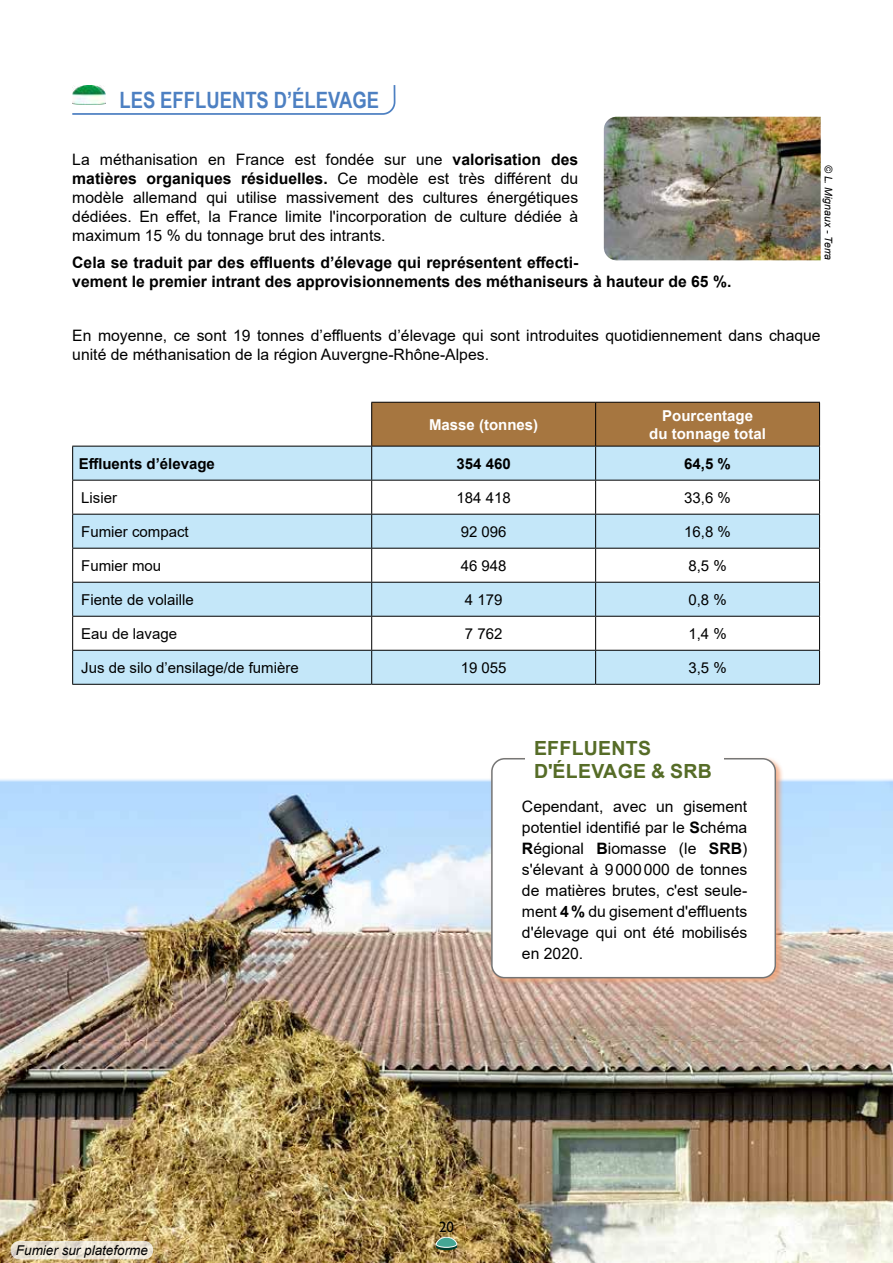
<style>
.page{position:relative;width:893px;height:1263px;background:#fff}
.page>*{position:absolute;margin:0;border:0;box-sizing:border-box;transform-origin:0 0}
.t1{font:700 22.5px "Arial Narrow";color:#4d80c2}
.t2{font:700 19.5px/23.4px "Arial";letter-spacing:.015em;color:#566c27}
.t3{font:15.75px/21px "Arial";color:#000;text-align:justify}
.t4{font:700 15.75px/18.9px "Arial";color:#000}
.t5{font:15px "Arial";color:#000}
.t6{font:700 15px/18px "Arial";color:#fff;text-align:center}
.t7{font:700 15px "Arial";color:#000}
.t8{font:15px "Gill Sans";color:#000}
.t9{font:italic 13.5px "Arial";color:#000}
.t10{font:italic 10.5px "Arial";color:#000}
.s1{font-weight:700}
</style>
<div class="page">
<svg style="left:72px;top:85px;width:324px;height:30px"></svg>
<img style="left:72px;top:85px;width:33px;height:20px">
<img style="left:604px;top:117px;width:217px;height:143px">
<div style="left:372px;top:403px;width:447px;height:43px;background:#a67640"></div>
<svg style="left:73px;top:447px;width:746px;height:237px;fill:#c4e7f9"></svg>
<div style="left:73px;top:515px;width:746px;height:33px;background:#c4e7f9"></div>
<hr style="left:371px;top:402px;width:225px;height:1px;background:#000">
<hr style="left:371px;top:403px;width:1px;height:43px;background:#000">
<hr style="left:596px;top:402px;width:224px;height:1px;background:#000">
<hr style="left:595px;top:403px;width:1px;height:43px;background:#000">
<hr style="left:819px;top:403px;width:1px;height:43px;background:#000">
<hr style="left:72px;top:446px;width:300px;height:1px;background:#000">
<hr style="left:72px;top:446px;width:1px;height:34px;background:#000">
<hr style="left:372px;top:446px;width:224px;height:1px;background:#000">
<hr style="left:371px;top:446px;width:1px;height:34px;background:#000">
<hr style="left:596px;top:446px;width:224px;height:1px;background:#000">
<hr style="left:595px;top:446px;width:1px;height:34px;background:#000">
<hr style="left:819px;top:446px;width:1px;height:34px;background:#000">
<hr style="left:72px;top:480px;width:300px;height:1px;background:#000">
<hr style="left:72px;top:480px;width:1px;height:34px;background:#000">
<hr style="left:372px;top:480px;width:224px;height:1px;background:#000">
<hr style="left:371px;top:480px;width:1px;height:34px;background:#000">
<hr style="left:596px;top:480px;width:224px;height:1px;background:#000">
<hr style="left:595px;top:480px;width:1px;height:34px;background:#000">
<hr style="left:819px;top:480px;width:1px;height:34px;background:#000">
<hr style="left:72px;top:514px;width:300px;height:1px;background:#000">
<hr style="left:72px;top:514px;width:1px;height:34px;background:#000">
<hr style="left:372px;top:514px;width:224px;height:1px;background:#000">
<hr style="left:371px;top:514px;width:1px;height:34px;background:#000">
<hr style="left:596px;top:514px;width:224px;height:1px;background:#000">
<hr style="left:595px;top:514px;width:1px;height:34px;background:#000">
<hr style="left:819px;top:514px;width:1px;height:34px;background:#000">
<hr style="left:72px;top:548px;width:300px;height:1px;background:#000">
<hr style="left:72px;top:549px;width:1px;height:33px;background:#000">
<hr style="left:372px;top:548px;width:224px;height:1px;background:#000">
<hr style="left:371px;top:549px;width:1px;height:33px;background:#000">
<hr style="left:596px;top:548px;width:224px;height:1px;background:#000">
<hr style="left:595px;top:549px;width:1px;height:33px;background:#000">
<hr style="left:819px;top:549px;width:1px;height:33px;background:#000">
<hr style="left:72px;top:582px;width:300px;height:1px;background:#000">
<hr style="left:72px;top:583px;width:1px;height:33px;background:#000">
<hr style="left:372px;top:582px;width:224px;height:1px;background:#000">
<hr style="left:371px;top:583px;width:1px;height:33px;background:#000">
<hr style="left:596px;top:582px;width:224px;height:1px;background:#000">
<hr style="left:595px;top:583px;width:1px;height:33px;background:#000">
<hr style="left:819px;top:583px;width:1px;height:33px;background:#000">
<hr style="left:72px;top:616px;width:300px;height:1px;background:#000">
<hr style="left:72px;top:617px;width:1px;height:33px;background:#000">
<hr style="left:372px;top:616px;width:224px;height:1px;background:#000">
<hr style="left:371px;top:617px;width:1px;height:33px;background:#000">
<hr style="left:596px;top:616px;width:224px;height:1px;background:#000">
<hr style="left:595px;top:617px;width:1px;height:33px;background:#000">
<hr style="left:819px;top:617px;width:1px;height:33px;background:#000">
<hr style="left:72px;top:650px;width:300px;height:1px;background:#000">
<hr style="left:72px;top:651px;width:1px;height:33px;background:#000">
<hr style="left:372px;top:650px;width:224px;height:1px;background:#000">
<hr style="left:371px;top:651px;width:1px;height:33px;background:#000">
<hr style="left:596px;top:650px;width:224px;height:1px;background:#000">
<hr style="left:595px;top:651px;width:1px;height:33px;background:#000">
<hr style="left:819px;top:651px;width:1px;height:33px;background:#000">
<hr style="left:72px;top:684px;width:300px;height:1px;background:#000">
<hr style="left:372px;top:684px;width:224px;height:1px;background:#000">
<hr style="left:596px;top:684px;width:224px;height:1px;background:#000">
<img style="left:0;top:779px;width:893px;height:484px">
<div style="left:489px;top:756px;width:295px;height:230px;background:#f49f72;opacity:.75"></div>
<div style="left:492px;top:759px;width:283px;height:219px;background:#fff;border-radius:13px"></div>
<div style="left:491px;top:758px;width:285px;height:220px;border:2px solid #757575;border-radius:13px"></div>
<div style="left:525px;top:741px;width:199px;height:37px;background:#fff"></div>
<svg style="left:436px;top:1237px;width:21px;height:13px"></svg>
<svg style="left:11px;top:1241px;width:142px;height:18px;background:#ebe4d5"></svg>
<h1 class="t1" style="left:120px;top:83px;width:261px">LES EFFLUENTS D’ÉLEVAGE</h1>
<p class="t3" style="left:72px;top:150px;width:507px;line-height:18.9px">La méthanisation en France est fondée sur une <span class="s1">valorisation des matières organiques résiduelles.</span> Ce modèle est très différent du modèle allemand qui utilise massivement des cultures énergétiques dédiées. En effet, la France limite l'incorporation de culture dédiée à maximum 15 % du tonnage brut des intrants.</p>
<p class="t4" style="left:72px;top:253px;width:661px">Cela se traduit par des effluents d’élevage qui représentent effecti-<br>vement le premier intrant des approvisionnements des méthaniseurs à hauteur de 65 %.</p>
<p class="t3" style="left:72px;top:326px;width:750px;line-height:18.9px">En moyenne, ce sont 19 tonnes d’effluents d’élevage qui sont introduites quotidiennement dans chaque unité de méthanisation de la région Auvergne-Rhône-Alpes.</p>
<p class="t10" style="left:835px;top:165px;width:97px;rotate:90deg">© L. Mignaux - Terra</p>
<p class="t6" style="left:429px;top:415px;width:111px">Masse (tonnes)</p>
<p class="t6" style="left:649px;top:406px;width:118px">Pourcentage<br>du tonnage total</p>
<p class="t7" style="left:79px;top:453px;width:138px">Effluents d’élevage</p>
<p class="t7" style="left:457px;top:453px;width:56px">354 460</p>
<p class="t7" style="left:684px;top:453px;width:48px">64,5 %</p>
<p class="t5" style="left:81px;top:487px;width:37px">Lisier</p>
<p class="t5" style="left:457px;top:487px;width:56px">184 418</p>
<p class="t5" style="left:684px;top:487px;width:48px">33,6 %</p>
<p class="t5" style="left:81px;top:521px;width:109px">Fumier compact</p>
<p class="t5" style="left:461px;top:521px;width:47px">92 096</p>
<p class="t5" style="left:684px;top:521px;width:48px">16,8 %</p>
<p class="t5" style="left:81px;top:555px;width:82px">Fumier mou</p>
<p class="t5" style="left:461px;top:555px;width:47px">46 948</p>
<p class="t5" style="left:688px;top:555px;width:40px">8,5 %</p>
<p class="t5" style="left:81px;top:589px;width:114px">Fiente de volaille</p>
<p class="t5" style="left:465px;top:589px;width:39px">4 179</p>
<p class="t5" style="left:688px;top:589px;width:40px">0,8 %</p>
<p class="t5" style="left:81px;top:623px;width:97px">Eau de lavage</p>
<p class="t5" style="left:465px;top:623px;width:39px">7 762</p>
<p class="t5" style="left:688px;top:623px;width:40px">1,4 %</p>
<p class="t5" style="left:81px;top:657px;width:219px">Jus de silo d’ensilage/de fumière</p>
<p class="t5" style="left:461px;top:657px;width:47px">19 055</p>
<p class="t5" style="left:688px;top:657px;width:40px">3,5 %</p>
<p class="t9" style="left:16px;top:1241px;width:134px">Fumier sur plateforme</p>
<p class="t2" style="left:534px;top:736px;width:179px">EFFLUENTS<br>D'ÉLEVAGE &amp; SRB</p>
<p class="t3" style="left:522px;top:795px;width:227px">Cependant, avec un gisement potentiel identifié par le <span class="s1">S</span>chéma <span class="s1">R</span>égional <span class="s1">B</span>iomasse (le <span class="s1">SRB</span>) s'élevant à 9000000 de tonnes de matières brutes, c'est seule&shy;ment <span class="s1">4%</span> du gisement d'effluents d'élevage qui ont été mobilisés en 2020.</p>
<p class="t8" style="left:439px;top:1219px;width:16px">20</p>
</div>
